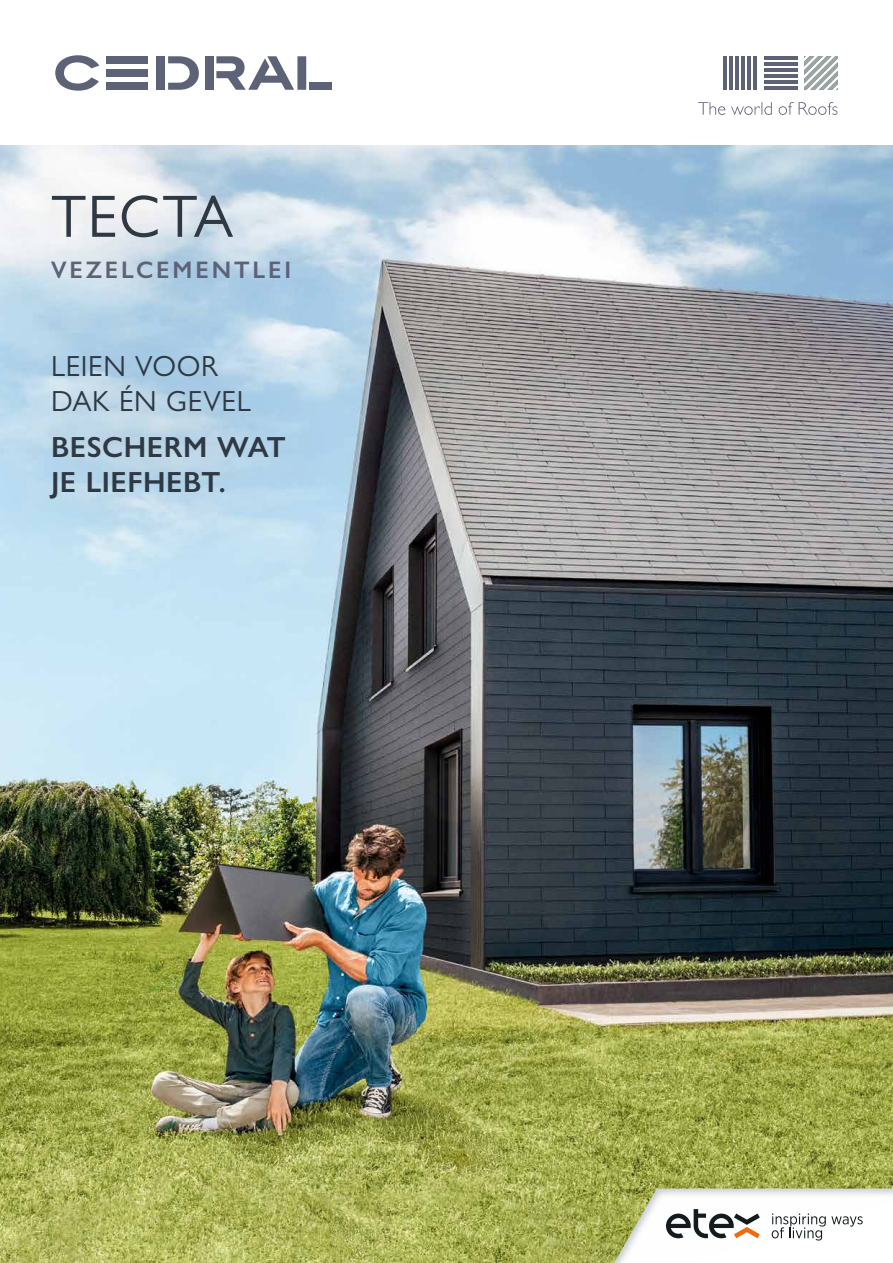
<style>
.page{position:relative;width:893px;height:1263px;background:#fff}
.page>*{position:absolute;margin:0;border:0;box-sizing:border-box;transform-origin:0 0}
.t1{font:60px "Gill Sans Nova";letter-spacing:.02em;color:#2f3944}
.t2{font:600 29.25px/35.1px "Gill Sans Nova";letter-spacing:.02em;color:#2f3944}
.t3{font:29.25px/35.1px "Gill Sans Nova";letter-spacing:.02em;color:#2f3944}
.t4{font:600 24px "Gill Sans Nova";letter-spacing:.12em;color:#5d6277}
</style>
<div class="page">
<img style="left:0;top:145px;width:893px;height:1118px">
<div style="left:0;top:103px;width:367px;height:266px;background:#5d6277;opacity:.5"></div>
<div style="left:0;top:275px;width:355px;height:300px;background:#5d6277;opacity:.5"></div>
<div style="left:0;top:0;width:893px;height:145px;background:#fff"></div>
<svg style="left:55px;top:55px;width:44px;height:36px"></svg>
<div style="left:205px;top:56px;width:8px;height:34px;background:#5d6277"></div>
<div style="left:156px;top:56px;width:9px;height:34px;background:#5d6277"></div>
<svg style="left:168px;top:56px;width:31px;height:34px"></svg>
<div style="left:106px;top:56px;width:42px;height:7px;background:#5d6277"></div>
<div style="left:106px;top:83px;width:42px;height:7px;background:#5d6277"></div>
<div style="left:106px;top:69px;width:42px;height:8px;background:#5d6277"></div>
<div style="left:309px;top:83px;width:22px;height:7px;background:#5d6277"></div>
<svg style="left:216px;top:56px;width:90px;height:34px"></svg>
<svg style="left:698px;top:102px;width:139px;height:13px"></svg>
<hr style="left:764px;top:86px;width:33px;height:4px;background:#5d6277">
<hr style="left:764px;top:80px;width:33px;height:4px;background:#5d6277">
<hr style="left:764px;top:74px;width:33px;height:4px;background:#5d6277">
<hr style="left:764px;top:68px;width:33px;height:4px;background:#5d6277">
<hr style="left:764px;top:62px;width:33px;height:4px;background:#5d6277">
<hr style="left:764px;top:56px;width:33px;height:3px;background:#5d6277">
<hr style="left:754px;top:56px;width:3px;height:34px;background:#5d6277">
<hr style="left:748px;top:56px;width:3px;height:34px;background:#5d6277">
<hr style="left:741px;top:56px;width:4px;height:34px;background:#5d6277">
<hr style="left:735px;top:56px;width:4px;height:34px;background:#5d6277">
<hr style="left:729px;top:56px;width:4px;height:34px;background:#5d6277">
<hr style="left:723px;top:56px;width:4px;height:34px;background:#5d6277">
<svg style="left:804px;top:56px;width:34px;height:34px"></svg>
<svg style="left:614px;top:1189px;width:279px;height:74px"></svg>
<div style="left:880px;top:1250px;width:13px;height:13px;background:#fff"></div>
<h1 class="t1" style="left:51px;top:180px;width:184px">TECTA</h1>
<p class="t4" style="left:51px;top:255px;width:242px">VEZELCEMENTLEI</p>
<p class="t3" style="left:51px;top:348px;width:201px">LEIEN VOOR<br>DAK ÉN GEVEL</p>
<p class="t2" style="left:51px;top:429px;width:236px">BESCHERM WAT<br>JE LIEFHEBT.</p>
</div>
